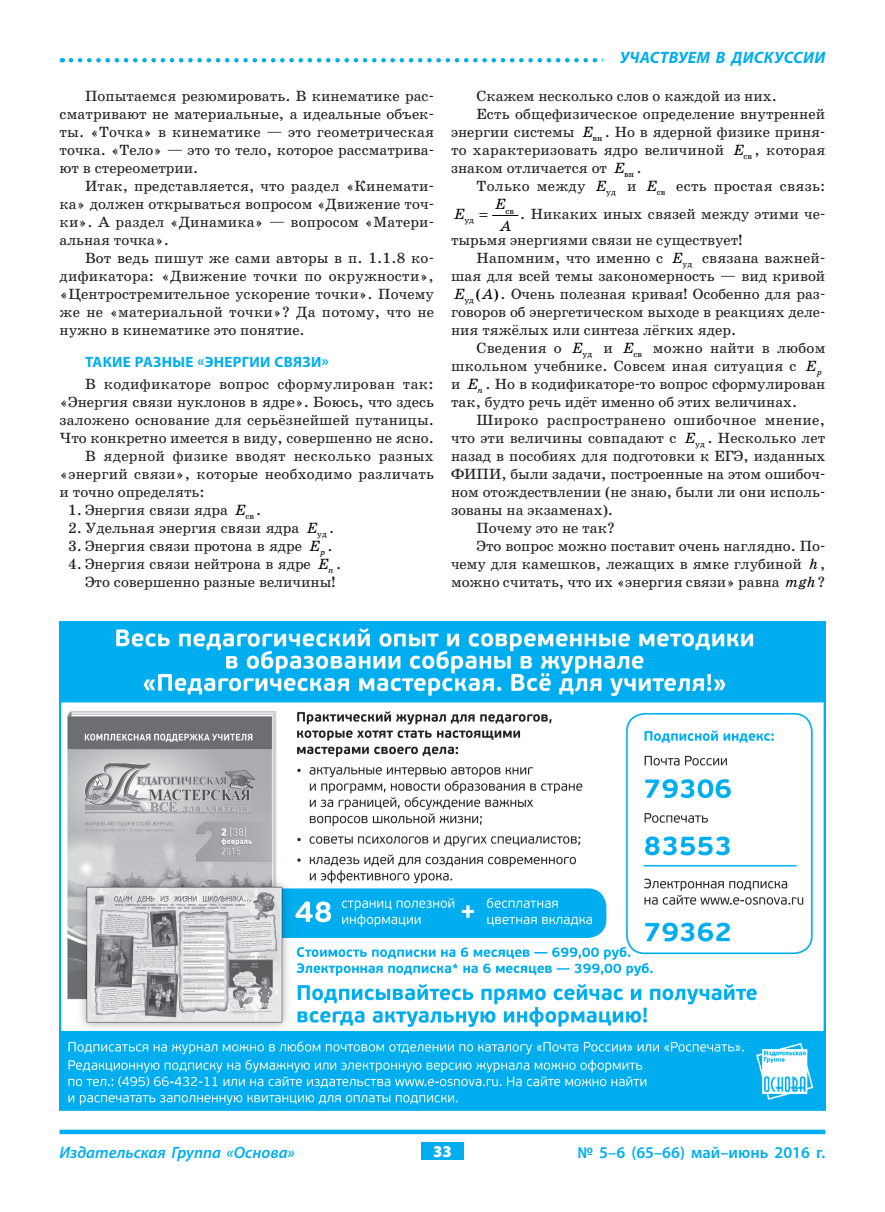
<style>
.page{position:relative;width:885px;height:1212px;background:#fff}
.page>*{position:absolute;margin:0;border:0;box-sizing:border-box;transform-origin:0 0}
.t1{font:italic 600 16.5px "Myriad Pro";color:#00aeef}
.t2{font:600 16.5px "Myriad Pro";color:#00aeef}
.t3{font:italic 700 16.5px "Myriad Pro";letter-spacing:.02em;color:#00aeef}
.t4{font:900 16.5px "Myriad Pro";color:#fff}
.ОСНОВНОЙ_ТЕКСТ{font:15px/18px "School Book C";color:#231f20;text-align:justify}
.СПИСОК_1{font:15px "School Book C";color:#231f20}
.ОСНОВНОЙ_ТЕКСТ-2{font:15px/18px "School Book C";letter-spacing:.025em;color:#231f20}
.ОСНОВНОЙ_ТЕКСТ-3{font:15px "School Book C";letter-spacing:.02em;color:#231f20}
.ТРЕТИЙ_УРОВЕНЬ{font:700 15px "Myriad Pro";letter-spacing:.02em;color:#00aeef}
.t5{font:italic 15px/21.3px "School Book C";color:#000;text-align:center}
.t6{font:8.7px "School Book C";color:#000}
.s1{font-style:normal;color:#231f20}
.s2{font-style:italic;color:#000}
</style>
<div class="page">
<svg style="left:71px;top:58px;width:531px;height:5px"></svg>
<div style="left:421px;top:1143px;width:42px;height:17px;background:#00aeef"></div>
<hr style="left:60px;top:1130px;width:765px;height:4px;background:#00aeef">
<img style="left:60px;top:621px;width:765px;height:489px">
<svg style="left:492px;top:215px;width:26px;height:1px"></svg>
<p class="ОСНОВНОЙ_ТЕКСТ" style="left:60px;top:87px;width:376px;text-indent:26px">Попытаемся резюмировать. В кинематике рас&shy;сматривают не материальные, а идеальные объек&shy;ты. «Точка» в кинематике — это геометрическая точка. «Тело» — это то тело, которое рассматрива&shy;ют в стереометрии.</p>
<p class="ОСНОВНОЙ_ТЕКСТ" style="left:60px;top:177px;width:376px;text-indent:26px">Итак, представляется, что раздел «Кинемати&shy;ка» должен открываться вопросом «Движение точ&shy;ки». А раздел «Динамика» — вопросом «Матери&shy;альная точка».</p>
<p class="ОСНОВНОЙ_ТЕКСТ" style="left:60px;top:249px;width:376px;text-indent:26px">Вот ведь пишут же сами авторы в п. 1.1.8 ко&shy;дификатора: «Движение точки по окружности», «Центростремительное ускорение точки». Почему же не «материальной точки»? Да потому, что не нужно в кинематике это понятие.</p>
<p class="ТРЕТИЙ_УРОВЕНЬ" style="left:85px;top:352px;width:18px">Таки</p>
<p class="ТРЕТИЙ_УРОВЕНЬ" style="left:123px;top:352px;width:129px">е разные «энергии</p>
<p class="ТРЕТИЙ_УРОВЕНЬ" style="left:274px;top:352px;width:55px">связи»</p>
<p class="ОСНОВНОЙ_ТЕКСТ" style="left:60px;top:375px;width:376px;text-indent:26px">В кодификаторе вопрос сформулирован так: «Энергия связи нуклонов в ядре». Боюсь, что здесь заложено основание для серьёзнейшей путаницы.<br>Что конкретно имеется в виду, совершенно не ясно.</p>
<p class="ОСНОВНОЙ_ТЕКСТ" style="left:60px;top:447px;width:376px;text-indent:26px">В ядерной физике вводят несколько разных «энергий связи», которые необходимо различать и точно определять:</p>
<p class="СПИСОК_1" style="left:68px;top:502px;width:161px">1. Энергия связи ядра</p>
<p class="t6" style="left:235px;top:511px;width:20px"><sup>Е</sup>св</p>
<p class="СПИСОК_1" style="left:256px;top:502px;width:7px">.</p>
<p class="СПИСОК_1" style="left:68px;top:520px;width:233px">2. Удельная энергия связи ядра</p>
<p class="t6" style="left:307px;top:529px;width:22px"><sup>Е</sup>уд</p>
<p class="СПИСОК_1" style="left:329px;top:520px;width:7px">.</p>
<p class="СПИСОК_1" style="left:68px;top:538px;width:235px">3. Энергия связи протона в ядре</p>
<p class="t5" style="left:309px;top:535px;width:25px">Е<sub>р</sub> <span class="s1">.</span></p>
<p class="СПИСОК_1" style="left:68px;top:556px;width:244px">4. Энергия связи нейтрона в ядре</p>
<p class="t5" style="left:318px;top:553px;width:25px">Е<sub>n</sub> <span class="s1">.</span></p>
<p class="ОСНОВНОЙ_ТЕКСТ" style="left:85px;top:573px;width:252px">Это совершенно разные величины!</p>
<p class="t3" style="left:619px;top:47px;width:205px">Участвуем в дискуссии</p>
<p class="ОСНОВНОЙ_ТЕКСТ" style="left:476px;top:87px;width:302px">Скажем несколько слов о каждой из них.</p>
<p class="ОСНОВНОЙ_ТЕКСТ" style="left:451px;top:105px;width:376px;text-indent:26px">Есть общефизическое определение внутренней энергии системы</p>
<p class="ОСНОВНОЙ_ТЕКСТ" style="left:451px;top:123px;width:376px;text-indent:154px">. Но в ядерной физике приня&shy;то характеризовать ядро величиной</p>
<p class="t6" style="left:582px;top:133px;width:22px"><sup>Е</sup>вн</p>
<p class="t6" style="left:733px;top:151px;width:20px"><sup>Е</sup>св</p>
<p class="ОСНОВНОЙ_ТЕКСТ" style="left:754px;top:141px;width:72px">, которая</p>
<p class="ОСНОВНОЙ_ТЕКСТ" style="left:451px;top:159px;width:158px">знаком отличается от</p>
<p class="t6" style="left:614px;top:169px;width:22px"><sup>Е</sup>вн</p>
<p class="ОСНОВНОЙ_ТЕКСТ" style="left:636px;top:159px;width:7px">.</p>
<p class="ОСНОВНОЙ_ТЕКСТ-3" style="left:476px;top:178px;width:110px">Только между</p>
<p class="t6" style="left:595px;top:187px;width:22px"><sup>Е</sup>уд</p>
<p class="ОСНОВНОЙ_ТЕКСТ" style="left:627px;top:177px;width:11px">и</p>
<p class="t6" style="left:646px;top:187px;width:20px"><sup>Е</sup>св</p>
<p class="ОСНОВНОЙ_ТЕКСТ-3" style="left:676px;top:178px;width:150px">есть простая связь:</p>
<p class="t5" style="left:454px;top:204px;width:13px">Е</p>
<p class="t5" style="left:495px;top:194px;width:17px">Е<br>A</p>
<p class="ОСНОВНОЙ_ТЕКСТ" style="left:451px;top:202px;width:376px;line-height:25.5px;text-indent:69px">. Никаких иных связей между этими че&shy;тырьмя энергиями связи не существует!</p>
<p class="ОСНОВНОЙ_ТЕКСТ" style="left:476px;top:249px;width:188px">Напомним, что именно с</p>
<p class="t6" style="left:672px;top:259px;width:22px"><sup>Е</sup>уд</p>
<p class="t6" style="left:505px;top:206px;width:10px">cв</p>
<p class="t6" style="left:464px;top:216px;width:11px">уд</p>
<p class="ОСНОВНОЙ_ТЕКСТ" style="left:451px;top:249px;width:376px;text-align:right">связана важней-<br>шая для всей темы закономерность — вид кривой</p>
<p class="t5" style="left:454px;top:283px;width:40px">Е A</p>
<p class="ОСНОВНОЙ_ТЕКСТ" style="left:451px;top:285px;width:376px;text-indent:50px">. Очень полезная кривая! Особенно для раз&shy;говоров об энергетическом выходе в реакциях деле&shy;ния тяжёлых или синтеза лёгких ядер.</p>
<p class="ОСНОВНОЙ_ТЕКСТ-3" style="left:476px;top:340px;width:87px">Сведения о</p>
<p class="t6" style="left:572px;top:349px;width:22px"><sup>Е</sup>уд</p>
<p class="ОСНОВНОЙ_ТЕКСТ" style="left:603px;top:339px;width:11px">и</p>
<p class="t6" style="left:623px;top:349px;width:20px"><sup>Е</sup>св</p>
<p class="t6" style="left:464px;top:295px;width:36px">уд<sup>(</sup> <sup>)</sup></p>
<p class="ОСНОВНОЙ_ТЕКСТ" style="left:451px;top:339px;width:376px;text-indent:202px">можно найти в любом школьном учебнике. Совсем иная ситуация с</p>
<p class="t5" style="left:805px;top:355px;width:17px">Е<sub>р</sub></p>
<p class="ОСНОВНОЙ_ТЕКСТ" style="left:451px;top:375px;width:11px">и</p>
<p class="ОСНОВНОЙ_ТЕКСТ" style="left:467px;top:375px;width:359px"><span class="s2">Е</span><sub>n</sub> . Но в кодификаторе-то вопрос сформулирован</p>
<p class="ОСНОВНОЙ_ТЕКСТ" style="left:451px;top:393px;width:348px">так, будто речь идёт именно об этих величинах.</p>
<p class="ОСНОВНОЙ_ТЕКСТ-2" style="left:451px;top:411px;width:375px;text-indent:26px">Широко распространено ошибочное мнение, что эти величины совпадают с</p>
<p class="ОСНОВНОЙ_ТЕКСТ" style="left:451px;top:429px;width:376px;text-indent:256px">. Несколько лет назад в пособиях для подготовки к ЕГЭ, изданных ФИПИ, были задачи, построенные на этом ошибоч&shy;ном отождествлении (не знаю, были ли они исполь&shy;зованы на экзаменах).</p>
<p class="ОСНОВНОЙ_ТЕКСТ" style="left:476px;top:519px;width:140px">Почему это не так?</p>
<p class="ОСНОВНОЙ_ТЕКСТ" style="left:451px;top:537px;width:376px;text-indent:26px">Это вопрос можно поставит очень наглядно. По&shy;чему для камешков, лежащих в ямке глубиной</p>
<p class="t6" style="left:684px;top:439px;width:22px"><sup>Е</sup>уд</p>
<p class="t5" style="left:809px;top:553px;width:18px">h<span class="s1">,</span></p>
<p class="ОСНОВНОЙ_ТЕКСТ" style="left:451px;top:573px;width:376px">можно считать, что их «энергия связи» равна <span class="s2">mgh</span>?</p>
<p class="t1" style="left:60px;top:1142px;width:237px">Издательская Группа «Основа»</p>
<p class="t4" style="left:433px;top:1141px;width:20px">33</p>
<p class="t2" style="left:577px;top:1142px;width:249px">№ 5–6 (65–66) май–июнь 2016 г.</p>
</div>
